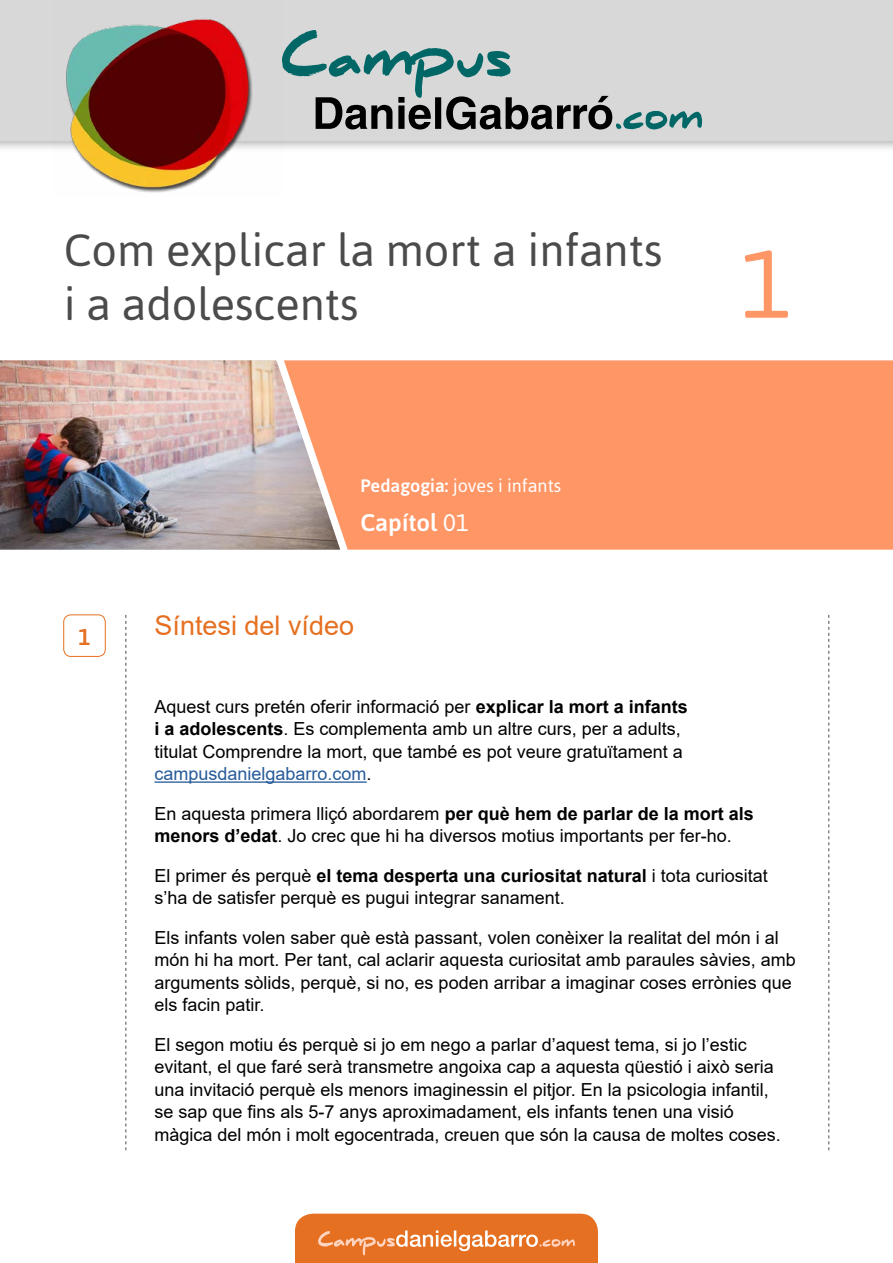
<style>
.page{position:relative;width:893px;height:1263px;background:#fff}
.page>*{position:absolute;margin:0;border:0;box-sizing:border-box;transform-origin:0 0}
.t1{font:96px "Asap";color:#ff9666}
.t2{font:45px/54px "Asap";color:#4b4b4b}
.t3{font:27px "Arial";color:#e57021}
.t4{font:500 24px "Asap";color:#fff}
.t5{font:500 22.95px "Asap";color:#e57021}
.t6{font:18px/22.5px "Arial";color:#000}
.t7{font:18px "Asap";color:#fff}
.s1{font-weight:500}
.s2{font-weight:400}
.s3{font-weight:700}
.s4{color:#275b9b}
</style>
<div class="page">
<div style="left:0;top:0;width:893px;height:153px;background:#000;opacity:.3"></div>
<div style="left:0;top:0;width:893px;height:140px;background:#d8d8d8"></div>
<img style="left:53px;top:18px;width:231px;height:175px">
<svg style="left:282px;top:30px;width:420px;height:100px"></svg>
<img style="left:0;top:360px;width:284px;height:190px">
<div style="left:284px;top:360px;width:609px;height:190px;background:#ff9666"></div>
<svg style="left:125px;top:615px;width:1px;height:535px"></svg>
<svg style="left:828px;top:615px;width:1px;height:535px"></svg>
<div style="left:63px;top:614px;width:43px;height:43px;border:1px solid #e57021;border-radius:7px"></div>
<hr style="left:154px;top:781px;width:213px;height:2px;background:#275b9b">
<svg style="left:295px;top:1214px;width:303px;height:49px;background:#e77d36"></svg>
<h2 class="t2" style="left:64px;top:221px;width:600px">Com explicar la mort a infants i a adolescents</h2>
<p class="t5" style="left:79px;top:621px;width:14px">1</p>
<p class="t7" style="left:360px;top:473px;width:202px"><span class="s1">Pedagogia:</span> joves i infants</p>
<h3 class="t4" style="left:360px;top:506px;width:110px">Capítol <span class="s2">01</span></h3>
<h3 class="t3" style="left:154px;top:606px;width:201px">Síntesi del vídeo</h3>
<h1 class="t1" style="left:741px;top:221px;width:53px">1</h1>
<p class="t6" style="left:154px;top:695px;width:535px">Aquest curs pretén oferir informació per <span class="s3">explicar la mort a infants i a adolescents</span>. Es complementa amb un altre curs, per a adults, titulat Comprendre la mort, que també es pot veure gratuïtament a <span class="s4">campusdanielgabarro.com</span>.</p>
<p class="t6" style="left:154px;top:802px;width:601px">En aquesta primera lliçó abordarem <span class="s3">per què hem de parlar de la mort als menors d’edat</span>. Jo crec que hi ha diversos motius importants per fer-ho.</p>
<p class="t6" style="left:154px;top:864px;width:615px">El primer és perquè <span class="s3">el tema desperta una curiositat natural</span> i tota curiositat s’ha de satisfer perquè es pugui integrar sanament.</p>
<p class="t6" style="left:154px;top:926px;width:643px">Els infants volen saber què està passant, volen conèixer la realitat del món i al món hi ha mort. Per tant, cal aclarir aquesta curiositat amb paraules sàvies, amb arguments sòlids, perquè, si no, es poden arribar a imaginar coses errònies que els facin patir.</p>
<p class="t6" style="left:154px;top:1033px;width:628px">El segon motiu és perquè si jo em nego a parlar d’aquest tema, si jo l’estic evitant, el que faré serà transmetre angoixa cap a aquesta qüestió i això seria una invitació perquè els menors imaginessin el pitjor. En la psicologia infantil, se sap que fins als 5-7 anys aproximadament, els infants tenen una visió màgica del món i molt egocentrada, creuen que són la causa de moltes coses.</p>
</div>
